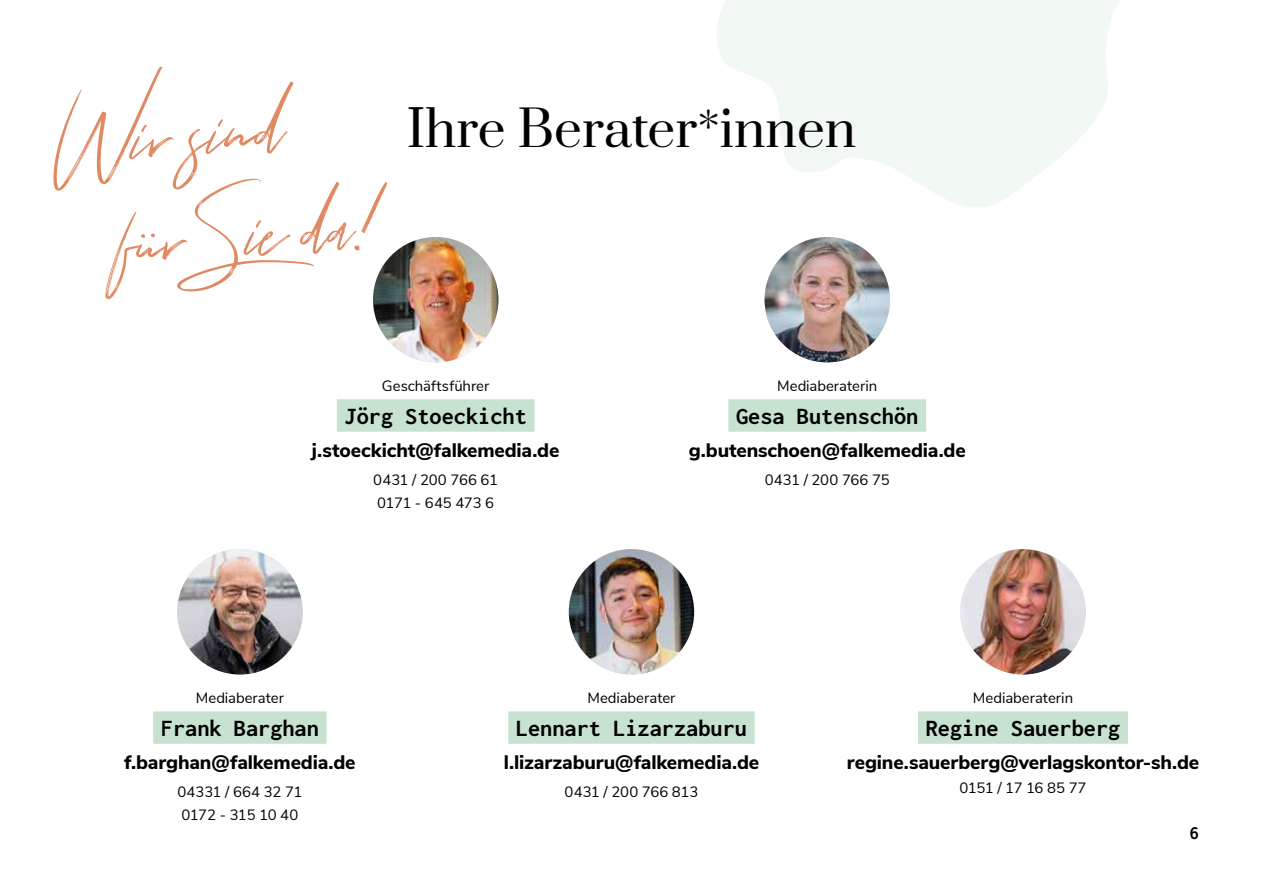
<style>
.page{position:relative;width:1263px;height:893px;background:#fff}
.page>*{position:absolute;margin:0;border:0;box-sizing:border-box;transform-origin:0 0}
.t1{font:78.15px "Tuesday Night";color:#e08a64}
.t2{font:49.5px "Prata";color:#000}
.t3{font:24.3px "Inconsolata";color:#000}
.t4{font:800 19.5px "Nunito Sans";letter-spacing:-.01em;color:#000}
.t5{font:19.2px "Inconsolata";color:#000}
.t6{font:14.85px/23.2px "Nunito Sans";color:#000}
.t7{font:14.85px "Nunito Sans";letter-spacing:-.03em;color:#000}
</style>
<div class="page">
<div style="left:153px;top:711px;width:174px;height:33px;background:#c7e3d0"></div>
<img style="left:177px;top:549px;width:126px;height:125px;border-radius:63px">
<div style="left:337px;top:399px;width:198px;height:33px;background:#c7e3d0"></div>
<img style="left:373px;top:237px;width:125px;height:125px;border-radius:63px">
<img style="left:764px;top:237px;width:126px;height:125px;border-radius:63px">
<div style="left:728px;top:399px;width:198px;height:33px;background:#c7e3d0"></div>
<img style="left:960px;top:549px;width:126px;height:125px;border-radius:63px">
<div style="left:918px;top:711px;width:210px;height:33px;background:#c7e3d0"></div>
<div style="left:508px;top:711px;width:247px;height:33px;background:#c7e3d0"></div>
<img style="left:569px;top:549px;width:125px;height:125px;border-radius:63px">
<svg style="left:717px;top:0;width:403px;height:207px;fill:#f2f8f4"></svg>
<h1 class="t1" style="left:40px;top:96px;width:237px;rotate:-4deg">Wir sind</h1>
<h1 class="t1" style="left:109px;top:195px;width:279px;rotate:-4deg">fur Sie da!</h1>
<h2 class="t2" style="left:407px;top:88px;width:451px">Ihre Berater*innen</h2>
<p class="t6" style="left:382px;top:373px;width:109px">Geschäftsführer</p>
<h3 class="t3" style="left:344px;top:400px;width:184px">Jörg Stoeckicht</h3>
<h3 class="t4" style="left:312px;top:436px;width:249px">j.stoeckicht@falkemedia.de</h3>
<p class="t6" style="left:373px;top:467px;width:126px">0431 / 200 766 61<br>0171 - 645 473 6</p>
<p class="t6" style="left:777px;top:373px;width:102px">Mediaberaterin</p>
<h3 class="t3" style="left:736px;top:400px;width:184px">Gesa Butenschön</h3>
<h3 class="t4" style="left:689px;top:436px;width:279px">g.butenschoen@falkemedia.de</h3>
<p class="t6" style="left:765px;top:467px;width:126px">0431 / 200 766 75</p>
<p class="t6" style="left:196px;top:685px;width:90px">Mediaberater</p>
<h3 class="t3" style="left:161px;top:712px;width:160px">Frank Barghan</h3>
<h3 class="t4" style="left:124px;top:748px;width:233px">f.barghan@falkemedia.de</h3>
<p class="t6" style="left:178px;top:779px;width:126px">04331 / 664 32 71<br>0172 - 315 10 40</p>
<p class="t6" style="left:587px;top:685px;width:90px">Mediaberater</p>
<h3 class="t3" style="left:516px;top:712px;width:233px">Lennart Lizarzaburu</h3>
<h3 class="t4" style="left:504px;top:748px;width:257px">l.lizarzaburu@falkemedia.de</h3>
<p class="t6" style="left:565px;top:779px;width:135px">0431 / 200 766 813</p>
<p class="t6" style="left:973px;top:685px;width:102px">Mediaberaterin</p>
<h3 class="t3" style="left:926px;top:712px;width:196px">Regine Sauerberg</h3>
<h3 class="t4" style="left:847px;top:748px;width:354px">regine.sauerberg@verlagskontor-sh.de</h3>
<p class="t7" style="left:959px;top:776px;width:129px">0151 / 17 16 85 77</p>
<p class="t5" style="left:1189px;top:820px;width:11px">6</p>
</div>
